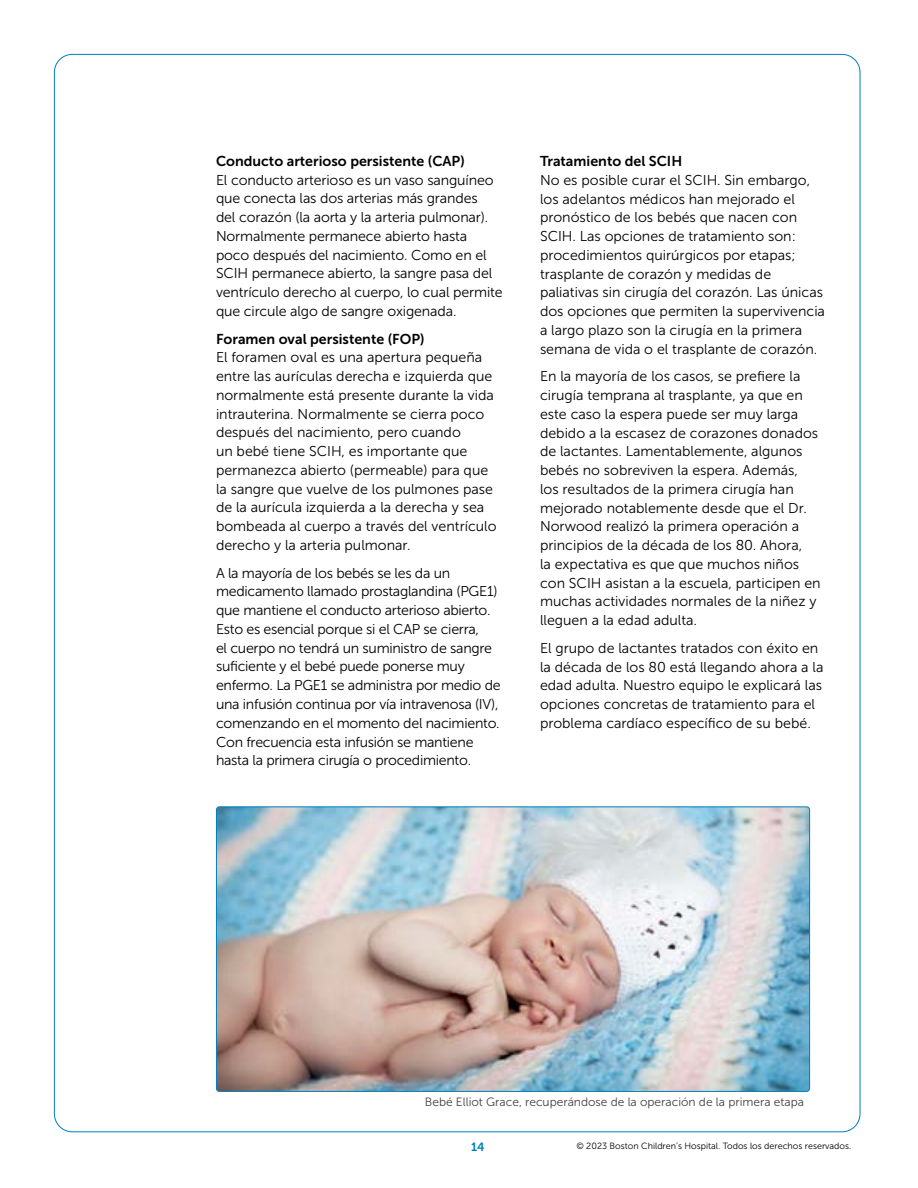
<style>
.page{position:relative;width:918px;height:1188px;background:#fff}
.page>*{position:absolute;margin:0;border:0;box-sizing:border-box;transform-origin:0 0}
.t1{font:14.25px/18.8px "Museo Sans 300";color:#000}
.t2{font:14.25px/18.8px "Museo Sans 300";letter-spacing:-.02em;color:#000}
.t3{font:14.25px "Museo Sans 700";color:#000}
.t4{font:12px "Museo Sans 300";color:#414042}
.t5{font:12px "Museo Sans 700";color:#007dba}
.t6{font:9px "Museo Sans 300";color:#000}
</style>
<div class="page">
<img style="left:218px;top:808px;width:590px;height:282px">
<div style="left:216px;top:806px;width:594px;height:286px;border:1px solid #007dba;border-radius:3px"></div>
<p class="t3" style="left:216px;top:153px;width:250px">Conducto arterioso persistente (CAP)</p>
<p class="t1" style="left:216px;top:171px;width:288px">El conducto arterioso es un vaso sanguíneo que conecta las dos arterias más grandes<br>del corazón (la aorta y la arteria pulmonar).<br>Normalmente permanece abierto hasta poco después del nacimiento. Como en el SCIH permanece abierto, la sangre pasa del ventrículo derecho al cuerpo, lo cual permite que circule algo de sangre oxigenada.</p>
<p class="t3" style="left:216px;top:331px;width:210px">Foramen oval persistente (FOP)</p>
<p class="t1" style="left:216px;top:348px;width:282px">El foramen oval es una apertura pequeña entre las aurículas derecha e izquierda que normalmente está presente durante la vida intrauterina. Normalmente se cierra poco después del nacimiento, pero cuando<br>un bebé tiene SCIH, es importante que permanezca abierto (permeable) para que la sangre que vuelve de los pulmones pase de la aurícula izquierda a la derecha y sea bombeada al cuerpo a través del ventrículo derecho y la arteria pulmonar.</p>
<p class="t2" style="left:216px;top:564px;width:286px">A la mayoría de los bebés se les da un medicamento llamado prostaglandina (PGE1) que mantiene el conducto arterioso abierto.<br>Esto es esencial porque si el CAP se cierra,<br>el cuerpo no tendrá un suministro de sangre suficiente y el bebé puede ponerse muy enfermo. La PGE1 se administra por medio de una infusión continua por vía intravenosa (IV), comenzando en el momento del nacimiento.<br>Con frecuencia esta infusión se mantiene hasta la primera cirugía o procedimiento.</p>
<p class="t3" style="left:540px;top:153px;width:144px">Tratamiento del SCIH</p>
<p class="t1" style="left:540px;top:171px;width:287px">No es posible curar el SCIH. Sin embargo, los adelantos médicos han mejorado el pronóstico de los bebés que nacen con SCIH. Las opciones de tratamiento son: procedimientos quirúrgicos por etapas; trasplante de corazón y medidas de paliativas sin cirugía del corazón. Las únicas dos opciones que permiten la supervivencia a largo plazo son la cirugía en la primera semana de vida o el trasplante de corazón.</p>
<p class="t1" style="left:540px;top:367px;width:282px">En la mayoría de los casos, se prefiere la cirugía temprana al trasplante, ya que en este caso la espera puede ser muy larga debido a la escasez de corazones donados de lactantes. Lamentablemente, algunos bebés no sobreviven la espera. Además,<br>los resultados de la primera cirugía han mejorado notablemente desde que el Dr.<br>Norwood realizó la primera operación a principios de la década de los 80. Ahora,<br>la expectativa es que que muchos niños con SCIH asistan a la escuela, participen en muchas actividades normales de la niñez y lleguen a la edad adulta.</p>
<p class="t1" style="left:540px;top:639px;width:285px">El grupo de lactantes tratados con éxito en la década de los 80 está llegando ahora a la edad adulta. Nuestro equipo le explicará las opciones concretas de tratamiento para el problema cardíaco específico de su bebé.</p>
<p class="t4" style="left:425px;top:1096px;width:381px">Bebé Elliot Grace, recuperándose de la operación de la primera etapa</p>
<p class="t5" style="left:471px;top:1140px;width:15px">14</p>
<p class="t6" style="left:576px;top:1141px;width:277px">© 2023 Boston Children’s Hospital. Todos los derechos reservados.</p>
</div>
